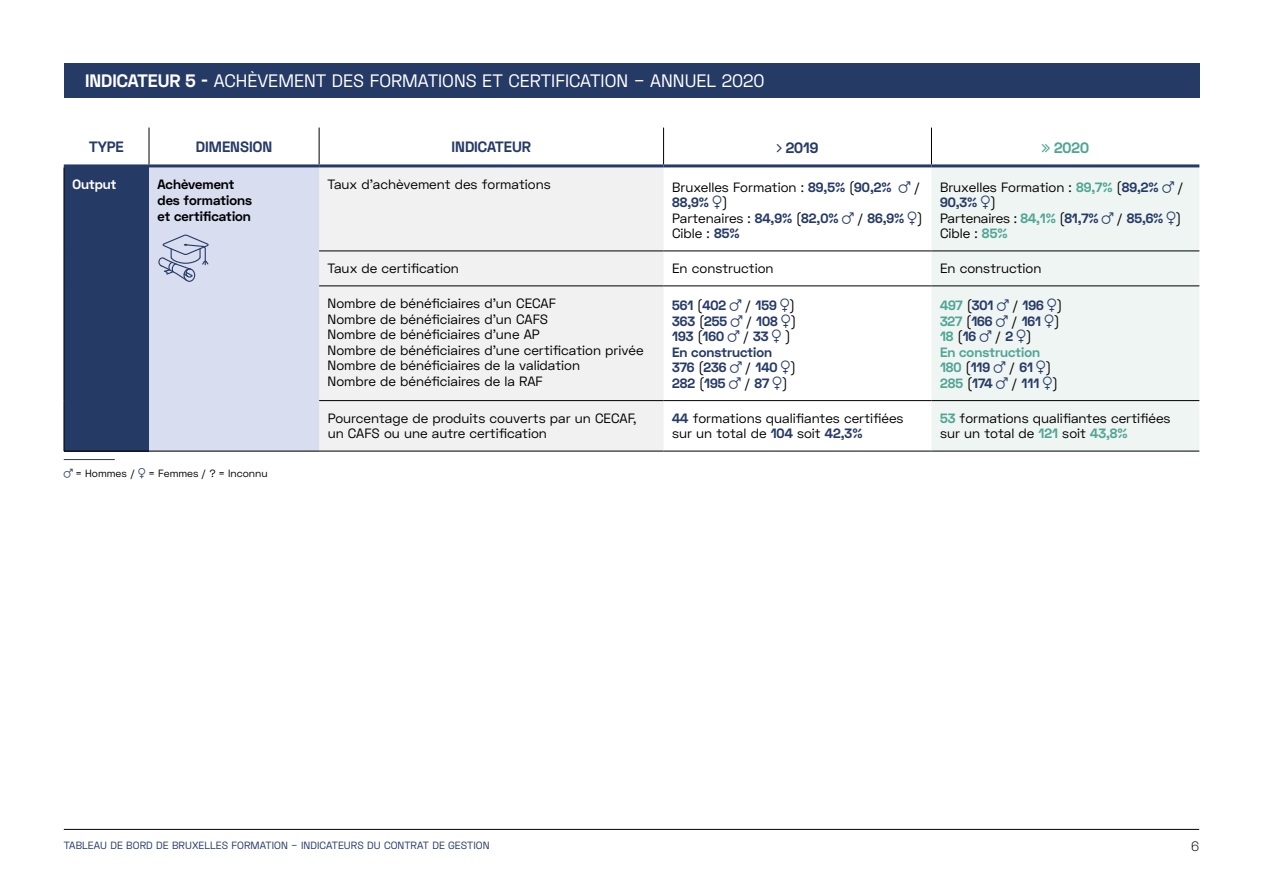
<style>
.page{position:relative;width:1263px;height:893px;background:#fff}
.page>*{position:absolute;margin:0;border:0;box-sizing:border-box;transform-origin:0 0}
.t1{font:18px "Space Grotesk";color:#fff}
.t2{font:700 15px "Space Grotesk";color:#263a66}
.t3{font:700 15px "Space Grotesk";color:#50a595}
.t4{font:13.5px/15.5px "Space Grotesk";color:#000}
.t5{font:700 13.5px/15.5px "Space Grotesk";color:#263a66}
.t6{font:700 13.5px/15.5px "Space Grotesk";color:#50a595}
.t7{font:700 13.5px/15.6px "Space Grotesk";color:#000}
.t8{font:700 13.5px "Space Grotesk";color:#fff}
.t9{font:300 13.5px "Space Grotesk";color:#000}
.t10{font:10.5px "Space Grotesk";letter-spacing:.005em;color:#263a66}
.t11{font:10.5px "Space Grotesk";color:#000}
.s1{font-weight:700}
.s2{font-weight:700;color:#263a66}
.s3{font-weight:700;color:#50a595}
.s4{font-weight:400;color:#000}
.s5{color:#263a66}
</style>
<div class="page">
<hr style="left:64px;top:829px;width:1135px;height:1px;background:#000">
<div style="left:64px;top:166px;width:85px;height:285px;background:#263a66"></div>
<div style="left:149px;top:166px;width:170px;height:285px;background:#d8ddef"></div>
<div style="left:319px;top:167px;width:344px;height:284px;background:#f1f1f1"></div>
<div style="left:931px;top:167px;width:268px;height:284px;background:#eff5f2"></div>
<hr style="left:149px;top:128px;width:1px;height:36px;background:#000">
<hr style="left:319px;top:128px;width:1px;height:36px;background:#000">
<hr style="left:663px;top:128px;width:1px;height:36px;background:#000">
<hr style="left:931px;top:128px;width:1px;height:36px;background:#000">
<hr style="left:64px;top:167px;width:1px;height:84px;background:#000">
<hr style="left:64px;top:251px;width:1px;height:35px;background:#000">
<hr style="left:319px;top:251px;width:344px;height:1px;background:#000">
<hr style="left:663px;top:251px;width:268px;height:1px;background:#000">
<hr style="left:931px;top:251px;width:268px;height:1px;background:#000">
<hr style="left:64px;top:286px;width:1px;height:115px;background:#000">
<hr style="left:319px;top:286px;width:344px;height:1px;background:#000">
<hr style="left:663px;top:286px;width:268px;height:1px;background:#000">
<hr style="left:931px;top:286px;width:268px;height:1px;background:#000">
<hr style="left:64px;top:401px;width:1px;height:50px;background:#000">
<hr style="left:319px;top:400px;width:344px;height:1px;background:#000">
<hr style="left:663px;top:400px;width:268px;height:1px;background:#000">
<hr style="left:931px;top:400px;width:268px;height:1px;background:#000">
<hr style="left:64px;top:451px;width:85px;height:1px;background:#000">
<hr style="left:149px;top:451px;width:170px;height:1px;background:#000">
<hr style="left:319px;top:451px;width:344px;height:1px;background:#000">
<hr style="left:663px;top:451px;width:268px;height:1px;background:#000">
<hr style="left:931px;top:451px;width:268px;height:1px;background:#000">
<hr style="left:64px;top:164px;width:85px;height:3px;background:#263a66">
<hr style="left:149px;top:164px;width:170px;height:3px;background:#263a66">
<hr style="left:319px;top:164px;width:344px;height:3px;background:#263a66">
<hr style="left:663px;top:164px;width:268px;height:3px;background:#263a66">
<hr style="left:931px;top:164px;width:268px;height:3px;background:#263a66">
<div style="left:64px;top:64px;width:1135px;height:34px;background:#263a66"></div>
<svg style="left:158px;top:234px;width:51px;height:48px"></svg>
<hr style="left:64px;top:459px;width:51px;height:1px;background:#263a66">
<svg style="left:1162px;top:181px;width:12px;height:12px"></svg>
<svg style="left:981px;top:195px;width:9px;height:14px"></svg>
<svg style="left:1102px;top:212px;width:11px;height:12px"></svg>
<svg style="left:1166px;top:211px;width:9px;height:14px"></svg>
<svg style="left:1045px;top:298px;width:11px;height:30px"></svg>
<svg style="left:980px;top:300px;width:29px;height:42px"></svg>
<svg style="left:1016px;top:329px;width:9px;height:14px"></svg>
<svg style="left:994px;top:362px;width:14px;height:27px"></svg>
<svg style="left:1036px;top:360px;width:16px;height:30px"></svg>
<h1 class="t1" style="left:85px;top:69px;width:681px"><span class="s1">INDICATEUR 5 -</span> ACHÈVEMENT DES FORMATIONS ET CERTIFICATION – ANNUEL 2020</h1>
<p class="t2" style="left:89px;top:137px;width:36px">TYPE</p>
<p class="t2" style="left:196px;top:137px;width:78px">DIMENSION</p>
<p class="t2" style="left:451px;top:137px;width:81px">INDICATEUR</p>
<p class="t2" style="left:786px;top:138px;width:34px">2019</p>
<p class="t3" style="left:1054px;top:138px;width:36px">2020</p>
<p class="t8" style="left:72px;top:176px;width:46px">Output</p>
<p class="t7" style="left:158px;top:177px;width:96px">Achèvement des formations et certification</p>
<p class="t4" style="left:328px;top:177px;width:225px">Taux d’achèvement des formations</p>
<p class="t4" style="left:672px;top:179px;width:221px">Bruxelles Formation : <span class="s2">89,5%</span> (<span class="s2">90,2%</span></p>
<p class="t4" style="left:914px;top:179px;width:8px">/</p>
<p class="t4" style="left:940px;top:179px;width:220px">Bruxelles Formation : <span class="s3">89,7%</span> (<span class="s2">89,2%</span></p>
<p class="t4" style="left:1177px;top:179px;width:8px">/</p>
<p class="t4" style="left:940px;top:194px;width:160px"><span class="s2">90,3%</span> )<br>Partenaires : <span class="s3">84,1%</span> (<span class="s2">81,7%</span></p>
<p class="t5" style="left:672px;top:195px;width:168px">88,9% <span class="s4">)<br>Partenaires :</span> 84,9% <span class="s4">(</span>82,0%</p>
<p class="t5" style="left:857px;top:211px;width:67px"><span class="s4">/</span> 86,9% <span class="s4">)</span></p>
<p class="t5" style="left:1117px;top:211px;width:67px"><span class="s4">/</span> 85,6% <span class="s4">)</span></p>
<p class="t4" style="left:672px;top:226px;width:69px">Cible : <span class="s2">85%</span></p>
<p class="t4" style="left:940px;top:226px;width:69px">Cible : <span class="s3">85%</span></p>
<p class="t4" style="left:328px;top:261px;width:133px">Taux de certification</p>
<p class="t4" style="left:672px;top:261px;width:103px">En construction</p>
<p class="t4" style="left:940px;top:261px;width:103px">En construction</p>
<p class="t4" style="left:328px;top:296px;width:317px">Nombre de bénéficiaires d’un CECAF<br>Nombre de bénéficiaires d’un CAFS<br>Nombre de bénéficiaires d’une AP<br>Nombre de bénéficiaires d’une certification privée Nombre de bénéficiaires de la validation<br>Nombre de bénéficiaires de la RAF</p>
<p class="t5" style="left:672px;top:298px;width:56px">561 <span class="s4">(</span>402</p>
<p class="t5" style="left:745px;top:298px;width:52px"><span class="s4">/</span> 159 <span class="s4">)</span></p>
<p class="t6" style="left:940px;top:298px;width:55px">497 <span class="s4">(</span><span class="s5">301</span></p>
<p class="t5" style="left:1012px;top:298px;width:52px"><span class="s4">/</span> 196 <span class="s4">)</span></p>
<p class="t6" style="left:940px;top:314px;width:54px">327 <span class="s4">(</span><span class="s5">166</span></p>
<p class="t5" style="left:1011px;top:314px;width:50px"><span class="s4">/</span> 161 <span class="s4">)</span></p>
<p class="t6" style="left:940px;top:329px;width:38px">18 <span class="s4">(</span><span class="s5">16</span></p>
<p class="t5" style="left:672px;top:314px;width:57px">363 <span class="s4">(</span>255</p>
<p class="t5" style="left:746px;top:314px;width:52px"><span class="s4">/</span> 108 <span class="s4">)</span></p>
<p class="t5" style="left:672px;top:329px;width:53px">193 <span class="s4">(</span>160</p>
<p class="t6" style="left:940px;top:329px;width:102px;text-indent:55px"><span class="s4">/</span> <span class="s5">2</span> <span class="s4">)<br></span>En construction<br>180 <span class="s4">(</span><span class="s5">119</span></p>
<p class="t5" style="left:672px;top:329px;width:120px;text-indent:71px"><span class="s4">/</span> 33 <span class="s4">)<br></span>En construction<br>376 <span class="s4">(</span>236</p>
<p class="t4" style="left:1009px;top:360px;width:44px">/ <span class="s2">61</span> )</p>
<p class="t5" style="left:745px;top:360px;width:53px"><span class="s4">/</span> 140 <span class="s4">)</span></p>
<p class="t5" style="left:672px;top:376px;width:55px">282 <span class="s4">(</span>195</p>
<p class="t4" style="left:744px;top:375px;width:45px">/ <span class="s2">87</span> )</p>
<p class="t6" style="left:940px;top:376px;width:54px">285 <span class="s4">(</span><span class="s5">174</span></p>
<p class="t5" style="left:1011px;top:376px;width:48px"><span class="s4">/</span> 111 <span class="s4">)</span></p>
<p class="t11" style="left:75px;top:466px;width:61px">= Hommes /</p>
<p class="t11" style="left:148px;top:466px;width:121px">= Femmes / ? = Inconnu</p>
<p class="t4" style="left:328px;top:410px;width:310px">Pourcentage de produits couverts par un CECAF, un CAFS ou une autre certification</p>
<p class="t4" style="left:672px;top:410px;width:233px"><span class="s2">44</span> formations qualifiantes certifiées sur un total de <span class="s2">104</span> soit <span class="s2">42,3%</span></p>
<p class="t4" style="left:940px;top:410px;width:232px"><span class="s3">53</span> formations qualifiantes certifiées sur un total de <span class="s3">121</span> soit <span class="s3">43,8%</span></p>
<p class="t10" style="left:64px;top:839px;width:427px">TABLEAU DE BORD DE BRUXELLES FORMATION – INDICATEURS DU CONTRAT DE GESTION</p>
<p class="t9" style="left:1191px;top:838px;width:10px">6</p>
</div>
